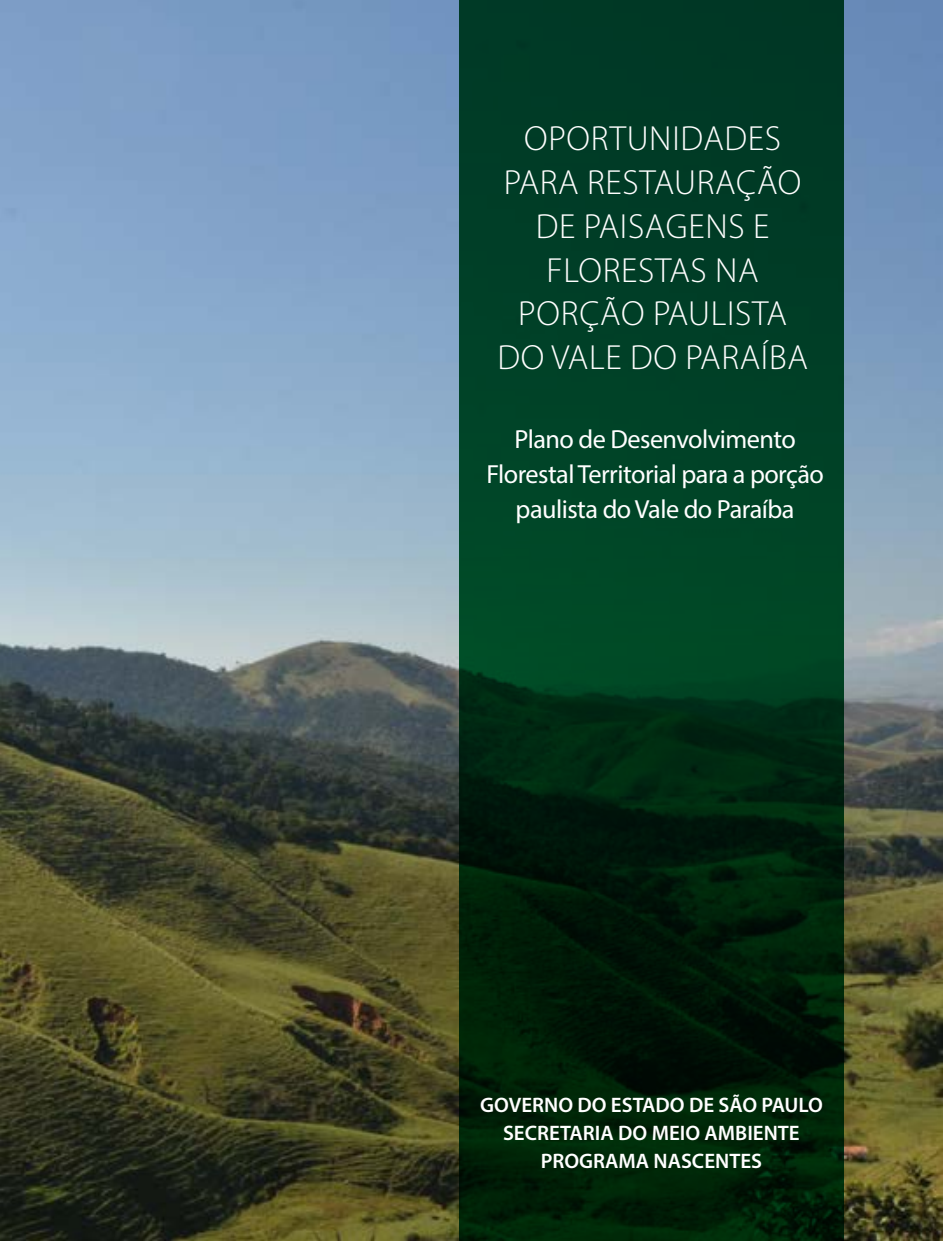
<style>
.page{position:relative;width:943px;height:1241px;background:#fff}
.page>*{position:absolute;margin:0;border:0;box-sizing:border-box;transform-origin:0 0}
.t1{font:300 35px/43.8px "Myriad Pro";letter-spacing:.02em;color:#fff;text-align:center}
.t2{font:26.25px/35px "Myriad Pro";letter-spacing:-.02em;color:#fff;text-align:center}
.t3{font:600 21px/28px "Myriad Pro";color:#fff;text-align:center}
</style>
<div class="page">
<img style="left:0;top:0;width:943px;height:1240px">
<svg style="left:459px;top:0;width:384px;height:1240px;background:#003119"></svg>
<p class="t1" style="left:497px;top:117px;width:312px">OPORTUNIDADES<br>PARA RESTAURAÇÃO<br>DE PAISAGENS E<br>FLORESTAS NA<br>PORÇÃO PAULISTA<br>DO VALE DO PARAÍBA</p>
<p class="t2" style="left:486px;top:421px;width:339px">Plano de Desenvolvimento<br>Florestal Territorial para a porção paulista do Vale do Paraíba</p>
<p class="t3" style="left:480px;top:1089px;width:344px">GOVERNO DO ESTADO DE SÃO PAULO<br>SECRETARIA DO MEIO AMBIENTE<br>PROGRAMA NASCENTES</p>
</div>
